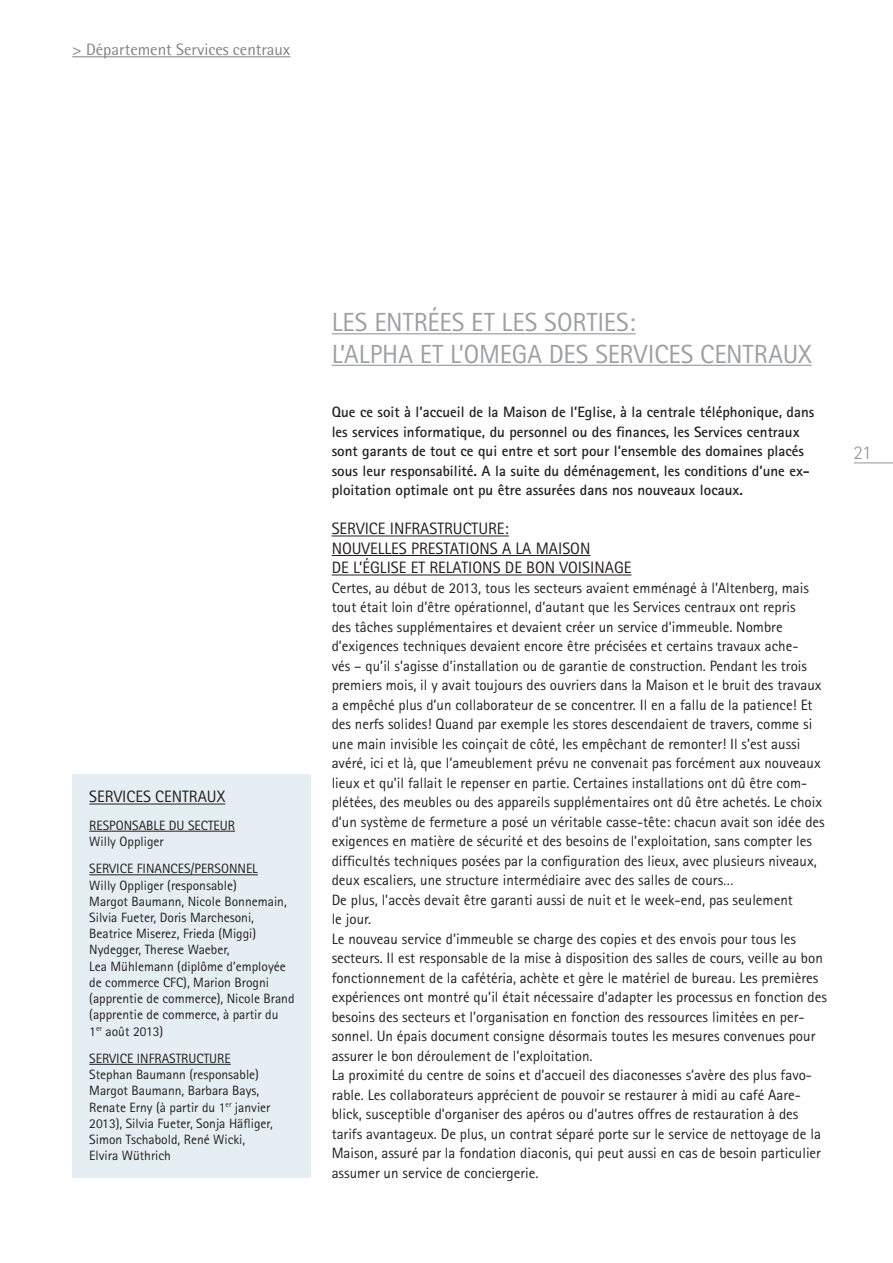
<style>
.page{position:relative;width:893px;height:1263px;background:#fff}
.page>*{position:absolute;margin:0;border:0;box-sizing:border-box;transform-origin:0 0}
.t1{font:26.25px/31.5px "Rotis Sans Serif";letter-spacing:.005em;color:#9d9fa2}
.t2{font:300 19.5px "Rotis Sans Serif";color:#939598}
.t3{font:16.5px/19.5px "Rotis Sans Serif";color:#231f20}
.t4{font:16.5px "Rotis Semi Sans";color:#808285}
.t5{font:15px/19.5px "Rotis Sans Serif";color:#231f20}
.t6{font:700 15px/19.5px "Rotis Sans Serif";color:#231f20}
.t7{font:13.5px/16.2px "Rotis Sans Serif";color:#231f20}
</style>
<div class="page">
<hr style="left:854px;top:462px;width:39px;height:1px;background:#939598">
<hr style="left:72px;top:56px;width:218px;height:1px;background:#808285">
<hr style="left:332px;top:333px;width:304px;height:1px;background:#9d9fa2">
<hr style="left:332px;top:365px;width:480px;height:1px;background:#9d9fa2">
<hr style="left:332px;top:536px;width:177px;height:1px;background:#231f20">
<hr style="left:332px;top:555px;width:258px;height:1px;background:#231f20">
<hr style="left:332px;top:575px;width:299px;height:1px;background:#231f20">
<div style="left:72px;top:774px;width:238px;height:404px;background:#e5eef2"></div>
<hr style="left:89px;top:804px;width:136px;height:1px;background:#231f20">
<hr style="left:89px;top:831px;width:146px;height:1px;background:#231f20">
<hr style="left:89px;top:874px;width:169px;height:1px;background:#231f20">
<hr style="left:89px;top:1064px;width:142px;height:1px;background:#231f20">
<p class="t4" style="left:72px;top:40px;width:220px">&gt; Département Services centraux</p>
<p class="t3" style="left:89px;top:787px;width:137px">SERVICES CENTRAUX</p>
<p class="t7" style="left:89px;top:817px;width:147px">RESPONSABLE DU SECTEUR<br>Willy Oppliger</p>
<p class="t7" style="left:89px;top:861px;width:207px">SERVICE FI NANCES/PERSONNEL<br>Willy Oppliger (responsable)<br>Margot Baumann, Nicole Bonnemain,<br>Silvia Fueter, Doris Marchesoni,<br>Beatrice Miserez, Frieda (Miggi)<br>Nydegger, Therese Waeber,<br>Lea Mühlemann (diplôme d’employée de commerce CFC), Marion Brogni (apprentie de commerce), Nicole Brand (apprentie de commerce, à partir du<br>1<sup>er</sup> août 2013)</p>
<p class="t7" style="left:89px;top:1050px;width:185px">SERVICE I NFRASTRUCTURE<br>Stephan Baumann (responsable)<br>Margot Baumann, Barbara Bays,<br>Renate Erny (à partir du 1<sup>er</sup> janvier<br>2013), Silvia Fueter, Sonja Häfliger,<br>Simon Tschabold, René Wicki,<br>Elvira Wüthrich</p>
<h1 class="t1" style="left:332px;top:306px;width:482px">LES ENTRÉES ET LES SORTI ES:<br>L’ALPHA ET L’OMEGA DES SERVIC ES CENTRAUX</h1>
<p class="t6" style="left:332px;top:402px;width:484px">Que ce soit à l’accueil de la Maison de l’Eglise, à la centrale téléphonique, dans les services informatique, du personnel ou des finances, les Services centraux sont garants de tout ce qui entre et sort pour l’ensemble des domaines placés sous leur responsabilité. A la suite du déménagement, les conditions d’une ex&shy;ploitation optimale ont pu être assurées dans nos nouveaux locaux.</p>
<p class="t3" style="left:332px;top:519px;width:179px">SERVICE I NFRASTRUCTURE:<br>NOUVELLES PRESTATIO</p>
<p class="t3" style="left:480px;top:538px;width:112px">NS A LA MAISON</p>
<p class="t3" style="left:332px;top:558px;width:125px">DE L’ÉGLISE ET RELATIO</p>
<p class="t3" style="left:482px;top:558px;width:151px">NS DE BON VOISI NAGE</p>
<p class="t5" style="left:332px;top:578px;width:497px">Certes, au début de 2013, tous les secteurs avaient emménagé à l’Altenberg, mais tout était loin d’être opérationnel, d’autant que les Services centraux ont repris<br>des tâches supplémentaires et devaient créer un service d’immeuble. Nombre d’exigences techniques devaient encore être précisées et certains travaux ache-<br>vés – qu’il s’agisse d’installation ou de garantie de construction. Pendant les trois premiers mois, il y avait toujours des ouvriers dans la Maison et le bruit des travaux a empêché plus d’un collaborateur de se concentrer. I l en a fallu de la patience! Et des nerfs solides! Quand par exemple les stores descendaient de travers, comme si une main invisible les coinçait de côté, les empêchant de remonter! I l s’est aussi avéré, ici et là, que l’ameublement prévu ne convenait pas forcément aux nouveaux lieux et qu’il fallait le repenser en partie. Certaines installations ont dû être com&shy;plétées, des meubles ou des appareils supplémentaires ont dû être achetés. Le choix d’un système de fermeture a posé un véritable casse-tête: chacun avait son idée des exigences en matière de sécurité et des besoins de l’exploitation, sans compter les difficultés techniques posées par la configuration des lieux, avec plusieurs niveaux, deux escaliers, une structure intermédiaire avec des salles de cours…<br>De plus, l’accès devait être garanti aussi de nuit et le week-end, pas seulement<br>le jour.<br>Le nouveau service d’immeuble se charge des copies et des envois pour tous les secteurs. I l est responsable de la mise à disposition des salles de cours, veille au bon fonctionnement de la cafétéria, achète et gère le matériel de bureau. Les premières expériences ont montré qu’il était nécessaire d’adapter les processus en fonction des besoins des secteurs et l’organisation en fonction des ressources limitées en per&shy;sonnel. Un épais document consigne désormais toutes les mesures convenues pour assurer le bon déroulement de l’exploitation.<br>La proximité du centre de soins et d’accueil des diaconesses s’avère des plus favo&shy;rable. Les collaborateurs apprécient de pouvoir se restaurer à midi au café Aare&shy;blick, susceptible d’organiser des apéros ou d’autres offres de restauration à des tarifs avantageux. De plus, un contrat séparé porte sur le service de nettoyage de la Maison, assuré par la fondation diaconis, qui peut aussi en cas de besoin particulier assumer un service de conciergerie.</p>
<h2 class="t2" style="left:854px;top:441px;width:20px">21</h2>
</div>
